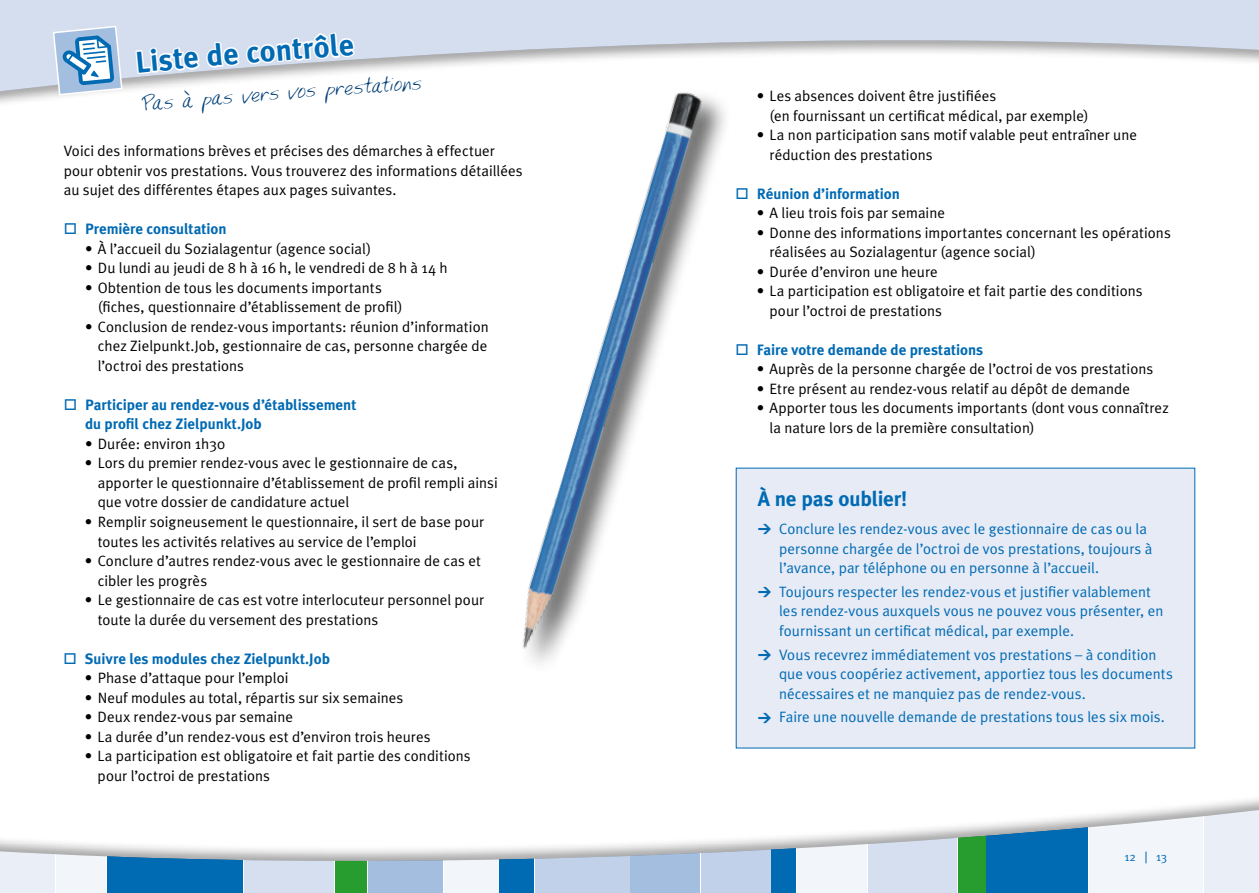
<style>
.page{position:relative;width:1259px;height:893px;background:#fff}
.page>*{position:absolute;margin:0;border:0;box-sizing:border-box;transform-origin:0 0}
.t1{font:700 30px "Meta Plus";color:#006ab3}
.t2{font:22.5px "Kyles Hand";color:#003f78}
.t3{font:700 21px "Meta Plus";letter-spacing:-.005em;color:#006ab3}
.t4{font:15px/19.5px "Meta Plus Normal";letter-spacing:.005em;color:#000}
.t5{font:15px/19.5px "Meta Plus Normal";letter-spacing:.005em;color:#006ab3}
.t6{font:700 15px/19.5px "Meta Plus";color:#006ab3}
.t7{font:12px "Meta Plus Normal";color:#006ab3}
.s1{font-family:"DIN Black Alternate";font-size:13.5px}
.s2{font-size:15px}
</style>
<div class="page">
<div style="left:986px;top:757px;width:101px;height:136px;background:#006ab3"></div>
<div style="left:958px;top:757px;width:27px;height:136px;background:#269d2e"></div>
<div style="left:1204px;top:757px;width:55px;height:136px;background:#eaeef7"></div>
<div style="left:867px;top:757px;width:89px;height:136px;background:#d5dff0"></div>
<div style="left:770px;top:757px;width:26px;height:136px;background:#006ab3"></div>
<div style="left:701px;top:757px;width:69px;height:136px;background:#c1d1e9"></div>
<div style="left:797px;top:757px;width:69px;height:136px;background:#f2f5fa"></div>
<div style="left:629px;top:757px;width:71px;height:136px;background:#a4bee0"></div>
<div style="left:1089px;top:757px;width:113px;height:136px;background:#f2f5fa"></div>
<div style="left:108px;top:757px;width:135px;height:136px;background:#006ab3"></div>
<div style="left:335px;top:757px;width:32px;height:136px;background:#269d2e"></div>
<div style="left:0;top:757px;width:55px;height:136px;background:#eaeef7"></div>
<div style="left:244px;top:757px;width:90px;height:136px;background:#d5dff0"></div>
<div style="left:500px;top:757px;width:34px;height:136px;background:#006ab3"></div>
<div style="left:535px;top:757px;width:94px;height:136px;background:#c1d1e9"></div>
<div style="left:443px;top:757px;width:55px;height:136px;background:#f2f5fa"></div>
<div style="left:368px;top:757px;width:74px;height:136px;background:#a4bee0"></div>
<div style="left:57px;top:757px;width:49px;height:136px;background:#f2f5fa"></div>
<div style="left:629px;top:0;width:630px;height:136px;background:#d4deef"></div>
<div style="left:0;top:0;width:629px;height:136px;background:#d4deef"></div>
<div style="left:0;top:39px;width:1259px;height:822px;background:#000;opacity:.4"></div>
<div style="left:736px;top:468px;width:458px;height:280px;background:#e6ebf6"></div>
<svg style="left:52px;top:26px;width:71px;height:99px;background:#c0d6ea"></svg>
<svg style="left:134px;top:32px;width:223px;height:99px"></svg>
<img style="left:388px;top:41px;width:438px;height:663px">
<h1 class="t1" style="left:134px;top:45px;width:158px;rotate:-5deg">Liste de con</h1>
<h1 class="t1" style="left:291px;top:31px;width:63px;rotate:-4deg">trôle</h1>
<h2 class="t2" style="left:140px;top:89px;width:140px;rotate:-5deg">Pas à pas vers</h2>
<h2 class="t2" style="left:287px;top:76px;width:136px;rotate:-4deg">vos prestations</h2>
<p class="t4" style="left:64px;top:141px;width:460px">Voici des informations brèves et précises des démarches à effectuer pour obtenir vos prestations. Vous trouverez des informations détaillées au sujet des différentes étapes aux pages suivantes.</p>
<p class="t6" style="left:64px;top:219px;width:164px">□ Première consultation</p>
<p class="t4" style="left:85px;top:239px;width:288px">• À l’accueil du Sozialagentur (agence social)</p>
<p class="t4" style="left:85px;top:258px;width:364px">• Du lundi au jeudi de 8 h à 16 h, le vendredi de 8 h à 14 h</p>
<p class="t4" style="left:98px;top:278px;width:306px;text-indent:-13px">• Obtention de tous les documents importants (fiches, questionnaire d’établissement de profil)</p>
<p class="t4" style="left:98px;top:317px;width:392px;text-align:justify;text-indent:-13px">• Conclusion de rendez-vous importants: réunion d’information chez Zielpunkt.Job, gestionnaire de cas, personne chargée de l’octroi des prestations</p>
<p class="t6" style="left:85px;top:395px;width:273px;text-indent:-21px">□ Participer au rendez-vous d’établissement du profil chez Zielpunkt.Job</p>
<p class="t4" style="left:85px;top:434px;width:142px">• Durée: environ 1h30</p>
<p class="t4" style="left:98px;top:453px;width:401px;text-indent:-13px">• Lors du premier rendez-vous avec le gestionnaire de cas, apporter le questionnaire d’établissement de profil rempli ainsi que votre dossier de candidature actuel</p>
<p class="t4" style="left:98px;top:512px;width:388px;text-indent:-13px">• Remplir soigneusement le questionnaire, il sert de base pour toutes les activités relatives au service de l’emploi</p>
<p class="t4" style="left:98px;top:551px;width:385px;text-indent:-13px">• Conclure d’autres rendez-vous avec le gestionnaire de cas et cibler les progrès</p>
<p class="t4" style="left:98px;top:590px;width:388px;text-indent:-13px">• Le gestionnaire de cas est votre interlocuteur personnel pour toute la durée du versement des prestations</p>
<p class="t6" style="left:64px;top:648px;width:268px">□ Suivre les modules chez Zielpunkt.Job</p>
<p class="t4" style="left:85px;top:668px;width:205px">• Phase d’attaque pour l’emploi</p>
<p class="t4" style="left:85px;top:687px;width:320px">• Neuf modules au total, répartis sur six semaines</p>
<p class="t4" style="left:85px;top:707px;width:210px">• Deux rendez-vous par semaine</p>
<p class="t4" style="left:85px;top:726px;width:347px">• La durée d’un rendez-vous est d’environ trois heures</p>
<p class="t4" style="left:98px;top:746px;width:375px;text-indent:-13px">• La participation est obligatoire et fait partie des conditions pour l’octroi de prestations</p>
<p class="t4" style="left:769px;top:86px;width:320px;text-indent:-13px">• Les absences doivent être justifiées<br>(en fournissant un certificat médical, par exemple)</p>
<p class="t4" style="left:769px;top:125px;width:369px;text-indent:-13px">• La non participation sans motif valable peut entraîner une réduction des prestations</p>
<p class="t6" style="left:735px;top:184px;width:166px">□ Réunion d’information</p>
<p class="t4" style="left:757px;top:203px;width:190px">• A lieu trois fois par semaine</p>
<p class="t4" style="left:769px;top:223px;width:403px;text-indent:-13px">• Donne des informations importantes concernant les opérations réalisées au Sozialagentur (agence social)</p>
<p class="t4" style="left:757px;top:262px;width:182px">• Durée d’environ une heure</p>
<p class="t4" style="left:769px;top:281px;width:375px;text-indent:-13px">• La participation est obligatoire et fait partie des conditions pour l’octroi de prestations</p>
<p class="t6" style="left:735px;top:340px;width:249px">□ Faire votre demande de prestations</p>
<p class="t4" style="left:757px;top:359px;width:398px">• Auprès de la personne chargée de l’octroi de vos prestations</p>
<p class="t4" style="left:757px;top:379px;width:375px">• Etre présent au rendez-vous relatif au dépôt de demande</p>
<p class="t4" style="left:769px;top:398px;width:401px;text-indent:-13px">• Apporter tous les documents importants (dont vous connaîtrez la nature lors de la première consultation)</p>
<h3 class="t3" style="left:758px;top:487px;width:151px">À ne pas oublier!</h3>
<p class="t5" style="left:779px;top:519px;width:375px;text-indent:-21px"><span class="s1">&gt;</span> Conclure les rendez-vous avec le gestionnaire de cas ou la personne chargée de l’octroi de vos prestations, toujours à l’avance, par téléphone ou en personne à l’accueil.</p>
<p class="t5" style="left:779px;top:582px;width:386px;text-indent:-21px"><span class="s1">&gt;</span> Toujours respecter les rendez-vous et justifier valablement les rendez-vous auxquels vous ne pouvez vous présenter, en fournissant un certificat médical, par exemple.</p>
<p class="t5" style="left:779px;top:644px;width:395px;text-indent:-21px"><span class="s1">&gt;</span> Vous recevrez immédiatement vos prestations – à condition que vous coopériez activement, apportiez tous les documents nécessaires et ne manquiez pas de rendez-vous.</p>
<p class="t5" style="left:758px;top:707px;width:408px"><span class="s1">&gt;</span> Faire une nouvelle demande de prestations tous les six mois.</p>
<p class="t7" style="left:1124px;top:849px;width:44px">12 <span class="s2">|</span> 13</p>
</div>
